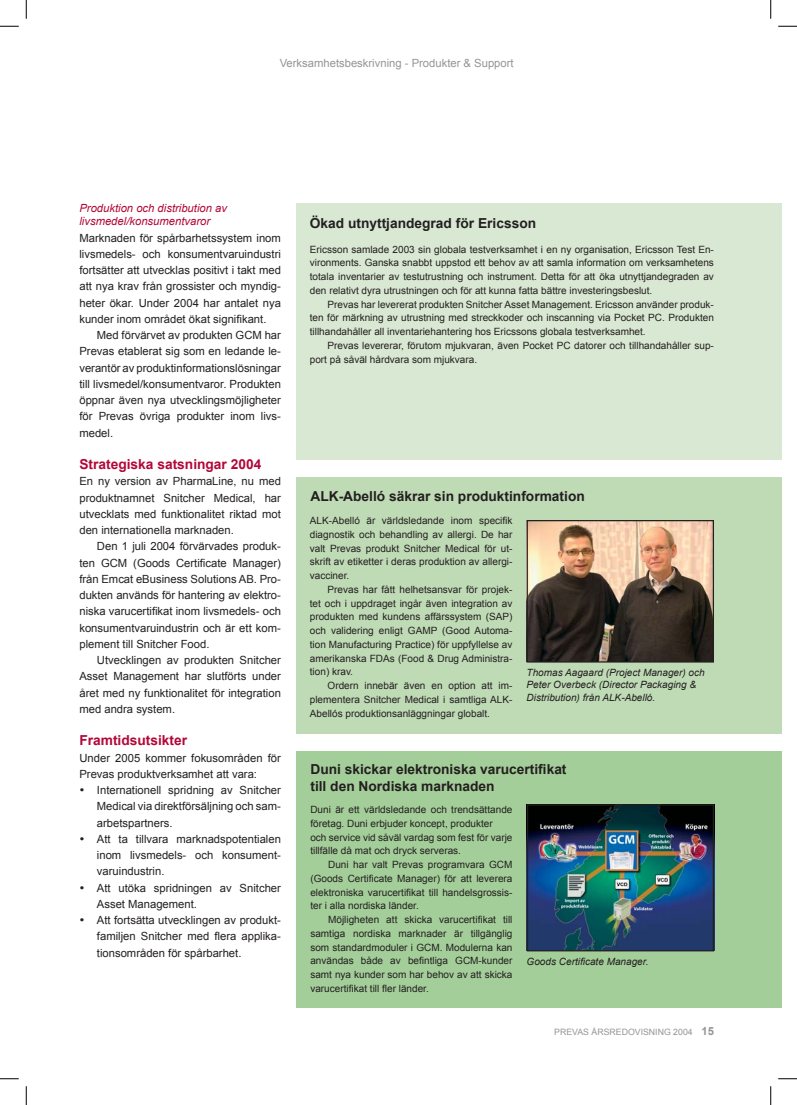
<style>
.page{position:relative;width:797px;height:1105px;background:#fff}
.page>*{position:absolute;margin:0;border:0;box-sizing:border-box;transform-origin:0 0}
.t1{font:700 13.75px/16.2px "Arial";color:#231f20}
.t2{font:700 13.75px "Arial";color:#b30738}
.t3{font:11.25px/16.2px "Arial";color:#231f20;text-align:justify}
.t4{font:italic 11.25px/13.8px "Arial";color:#b30738}
.t5{font:11.25px "Arial";color:#939598}
.t6{font:700 11.25px "Arial";color:#939598}
.t7{font:10px/13.8px "Arial";color:#231f20;text-align:justify}
.t8{font:italic 10px/12.5px "Arial";color:#231f20}
.t9{font:8.75px "Arial";color:#939598}
</style>
<div class="page">
<div style="left:296px;top:203px;width:485px;height:257px;background:#d9e8d2"></div>
<div style="left:296px;top:477px;width:485px;height:257px;background:#bfdbb5"></div>
<div style="left:296px;top:751px;width:485px;height:257px;background:#a4ce99"></div>
<img style="left:526px;top:805px;width:186px;height:146px">
<div style="left:527px;top:804px;width:187px;height:147px;border:1px solid #231f20"></div>
<img style="left:528px;top:522px;width:184px;height:139px">
<div style="left:526px;top:520px;width:188px;height:143px;border:1px solid #231f20"></div>
<svg style="left:0;top:25px;width:19px;height:2px"></svg>
<svg style="left:778px;top:25px;width:19px;height:2px"></svg>
<svg style="left:0;top:1078px;width:19px;height:1px"></svg>
<svg style="left:778px;top:1078px;width:19px;height:1px"></svg>
<svg style="left:25px;top:0;width:2px;height:19px"></svg>
<svg style="left:25px;top:1086px;width:2px;height:19px"></svg>
<svg style="left:770px;top:0;width:1px;height:19px"></svg>
<svg style="left:770px;top:1086px;width:1px;height:19px"></svg>
<p class="t5" style="left:280px;top:57px;width:235px">Verksamhetsbeskrivning - Produkter &amp; Support</p>
<p class="t4" style="left:79px;top:201px;width:149px">Produktion och distribution av livsmedel/konsumentvaror</p>
<p class="t3" style="left:79px;top:230px;width:203px">Marknaden för spårbarhetssystem inom livsmedels- och konsumentvaruindustri fortsätter att utvecklas positivt i takt med att nya krav från grossister och myndig&shy;heter ökar. Under 2004 har antalet nya kunder inom området ökat signifikant.</p>
<p class="t3" style="left:79px;top:327px;width:203px;text-indent:18px">Med förvärvet av produkten GCM har Prevas etablerat sig som en ledande le&shy;verantör av produktinformationslösningar till livsmedel/konsumentvaror. Produkten öppnar även nya utvecklingsmöjligheter för Prevas övriga produkter inom livs&shy;medel.</p>
<h1 class="t2" style="left:79px;top:457px;width:183px">Strategiska satsningar 2004</h1>
<p class="t3" style="left:79px;top:473px;width:203px">En ny version av PharmaLine, nu med produktnamnet Snitcher Medical, har utvecklats med funktionalitet riktad mot den internationella marknaden.</p>
<p class="t3" style="left:79px;top:538px;width:203px;text-indent:18px">Den 1 juli 2004 förvärvades produk&shy;ten GCM (Goods Certificate Manager) från Emcat eBusiness Solutions AB. Pro&shy;dukten används för hantering av elektro&shy;niska varucertifikat inom livsmedels- och konsumentvaruindustrin och är ett kom&shy;plement till Snitcher Food.</p>
<p class="t3" style="left:79px;top:652px;width:203px;text-indent:18px">Utvecklingen av produkten Snitcher Asset Management har slutförts under året med ny funktionalitet för integration med andra system.</p>
<h1 class="t2" style="left:79px;top:733px;width:109px">Framtidsutsikter</h1>
<p class="t3" style="left:79px;top:750px;width:203px">Under 2005 kommer fokusområden för<br>Prevas produktverksamhet att vara:</p>
<p class="t3" style="left:97px;top:782px;width:185px;text-indent:-18px">• Internationell spridning av Snitcher Medical via direktförsäljning och sam&shy;arbetspartners.</p>
<p class="t3" style="left:97px;top:831px;width:185px;text-indent:-18px">• Att ta tillvara marknadspotentialen inom livsmedels- och konsument&shy;varuindustrin.</p>
<p class="t3" style="left:97px;top:880px;width:185px;text-indent:-18px">• Att utöka spridningen av Snitcher<br>Asset Management.</p>
<p class="t3" style="left:97px;top:912px;width:185px;text-indent:-18px">• Att fortsätta utvecklingen av produkt&shy;familjen Snitcher med flera applika&shy;tionsområden för spårbarhet.</p>
<h1 class="t1" style="left:310px;top:215px;width:228px">Ökad utnyttjandegrad för Ericsson</h1>
<p class="t7" style="left:310px;top:242px;width:405px">Ericsson samlade 2003 sin globala testverksamhet i en ny organisation, Ericsson Test En&shy;vironments. Ganska snabbt uppstod ett behov av att samla information om verksamhetens totala inventarier av testutrustning och instrument. Detta för att öka utnyttjandegraden av den relativt dyra utrustningen och för att kunna fatta bättre investeringsbeslut.</p>
<p class="t7" style="left:310px;top:297px;width:405px;text-indent:18px">Prevas har levererat produkten Snitcher Asset Management. Ericsson använder produk&shy;ten för märkning av utrustning med streckkoder och inscanning via Pocket PC. Produkten tillhandahåller all inventariehantering hos Ericssons globala testverksamhet.</p>
<p class="t7" style="left:310px;top:338px;width:405px;text-indent:18px">Prevas levererar, förutom mjukvaran, även Pocket PC datorer och tillhandahåller sup&shy;port på såväl hårdvara som mjukvara.</p>
<h1 class="t1" style="left:310px;top:488px;width:276px">ALK-Abelló säkrar sin produktinformation</h1>
<p class="t7" style="left:310px;top:514px;width:204px">ALK-Abelló är världsledande inom specifik diagnostik och behandling av allergi. De har valt Prevas produkt Snitcher Medical för ut&shy;skrift av etiketter i deras produktion av allergi&shy;vacciner.</p>
<p class="t7" style="left:310px;top:583px;width:204px;text-indent:18px">Prevas har fått helhetsansvar för projek&shy;tet och i uppdraget ingår även integration av produkten med kundens affärssystem (SAP) och validering enligt GAMP (Good Automa&shy;tion Manufacturing Practice) för uppfyllelse av amerikanska FDAs (Food &amp; Drug Administra&shy;tion) krav.</p>
<p class="t7" style="left:310px;top:679px;width:204px;text-indent:18px">Ordern innebär även en option att im&shy;plementera Snitcher Medical i samtliga ALK-Abellós produktionsanläggningar globalt.</p>
<p class="t8" style="left:526px;top:666px;width:180px">Thomas Aagaard (Project Manager) och<br>Peter Overbeck (Director Packaging &amp;<br>Distribution) från ALK-Abelló.</p>
<h1 class="t1" style="left:310px;top:761px;width:258px">Duni skickar elektroniska varucertifikat till den Nordiska marknaden</h1>
<p class="t7" style="left:310px;top:803px;width:203px;text-align:left">Duni är ett världsledande och trendsättande företag. Duni erbjuder koncept, produkter<br>och service vid såväl vardag som fest för varje tillfälle då mat och dryck serveras.</p>
<p class="t7" style="left:310px;top:858px;width:203px;text-indent:18px">Duni har valt Prevas programvara GCM (Goods Certificate Manager) för att leverera elektroniska varucertifikat till handelsgrossis&shy;ter i alla nordiska länder.</p>
<p class="t7" style="left:310px;top:913px;width:203px;text-indent:18px">Möjligheten att skicka varucertifikat till samtiga nordiska marknader är tillgänglig som standardmoduler i GCM. Modulerna kan användas både av befintliga GCM-kunder samt nya kunder som har behov av att skicka varucertifikat till fler länder.</p>
<p class="t8" style="left:526px;top:955px;width:123px">Goods Certificate Manager.</p>
<p class="t9" style="left:554px;top:1027px;width:140px">PREVAS ÅRSREDOVISNING 2004</p>
<p class="t6" style="left:701px;top:1025px;width:14px">15</p>
</div>
